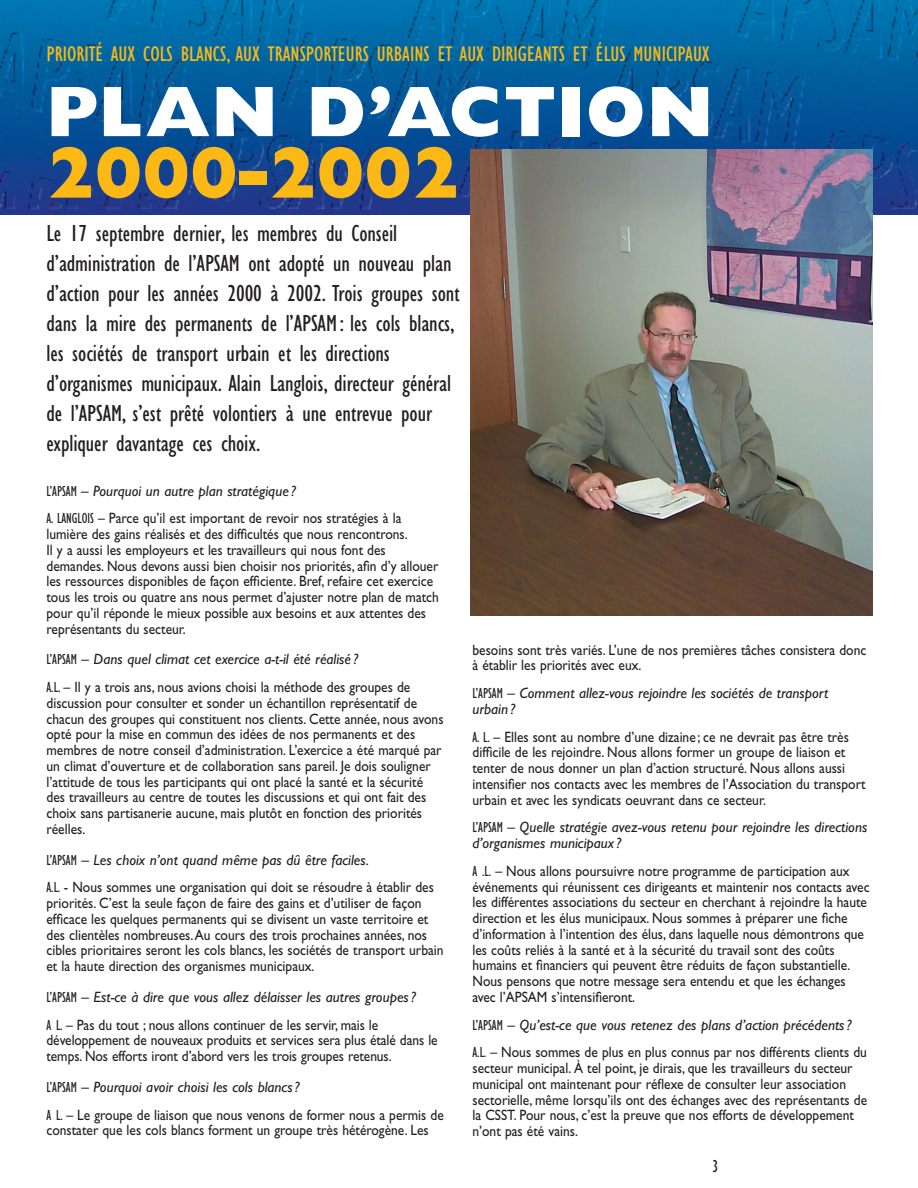
<style>
.page{position:relative;width:918px;height:1188px;background:#fff}
.page>*{position:absolute;margin:0;border:0;box-sizing:border-box;transform-origin:0 0}
.t1{font:800 73.5px "Gill Sans";letter-spacing:-.015em;color:#fcb814}
.t2{font:800 72px "Gill Sans";letter-spacing:.015em;color:#fff}
.t3{font:condensed 24px/30px "Gill Sans";letter-spacing:-.005em;color:#231f20}
.t4{font:condensed 21.9px "Gill Sans";color:#fcb814}
.t5{font:condensed 18px "Gill Sans";color:#231f20;scale:.9 1}
.t6{font:15px/15.8px "Gill Sans";color:#231f20;scale:.9 1}
.t7{font:italic 15px/15.8px "Gill Sans";color:#231f20}
.s1{font-stretch:condensed}
.s2{font-style:italic}
.s3{font-style:normal;font-stretch:condensed}
.s4{font-style:normal}
</style>
<div class="page">
<img style="left:0;top:0;width:918px;height:214px">
<img style="left:470px;top:150px;width:403px;height:466px">
<h3 class="t4" style="left:46px;top:46px;width:665px">PRIORITÉ AUX COLS BLANCS, AUX TRANSPORTEURS URBAINS ET AUX DIRIGEANTS ET ÉLUS MUNICIPAUX</h3>
<h2 class="t2" style="left:46px;top:87px;width:669px">PLAN D’ACTION</h2>
<h1 class="t1" style="left:46px;top:148px;width:415px">2000-2002</h1>
<p class="t3" style="left:46px;top:221px;width:415px">Le 17 septembre dernier, les membres du Conseil d’administration de l’APSAM ont adopté un nouveau plan d’action pour les années 2000 à 2002. Trois groupes sont dans la mire des permanents de l’APSAM: les cols blancs, les sociétés de transport urbain et les directions d’organismes municipaux. Alain Langlois, directeur général de l’APSAM, s’est prêté volontiers à une entrevue pour expliquer davantage ces choix.</p>
<p class="t6" style="left:46px;top:478px;width:396px;line-height:27.8px"><span class="s1">L’APSAM</span> <span class="s2">– Pourquoi un autre plan stratégique?<br></span><span class="s1">A. LANGLOIS</span> – Parce qu’il est important de revoir nos stratégies à la</p>
<p class="t6" style="left:46px;top:528px;width:438px">lumière des gains réalisés et des difficultés que nous rencontrons.<br>Il y a aussi les employeurs et les travailleurs qui nous font des demandes. Nous devons aussi bien choisir nos priorités, afin d’y allouer les ressources disponibles de façon efficiente. Bref, refaire cet exercice tous les trois ou quatre ans nous permet d’ajuster notre plan de match pour qu’il réponde le mieux possible aux besoins et aux attentes des représentants du secteur.</p>
<p class="t6" style="left:46px;top:647px;width:406px;line-height:27.8px"><span class="s1">L’APSAM</span> <span class="s2">– Dans quel climat cet exercice a-t-il été réalisé?<br></span><span class="s1">A.L</span>. – Il y a trois ans, nous avions choisi la méthode des groupes de</p>
<p class="t6" style="left:46px;top:697px;width:443px">discussion pour consulter et sonder un échantillon représentatif de chacun des groupes qui constituent nos clients. Cette année, nous avons opté pour la mise en commun des idées de nos permanents et des membres de notre conseil d’administration. L’exercice a été marqué par un climat d’ouverture et de collaboration sans pareil. Je dois souligner l’attitude de tous les participants qui ont placé la santé et la sécurité des travailleurs au centre de toutes les discussions et qui ont fait des choix sans partisanerie aucune, mais plutôt en fonction des priorités réelles.</p>
<p class="t6" style="left:46px;top:847px;width:432px;line-height:27.8px"><span class="s1">L’APSAM</span> <span class="s2">– Les choix n’ont quand même pas dû être faciles.<br></span><span class="s1">A.L.</span> - Nous sommes une organisation qui doit se résoudre à établir des</p>
<p class="t6" style="left:46px;top:897px;width:443px">priorités. C’est la seule façon de faire des gains et d’utiliser de façon efficace les quelques permanents qui se divisent un vaste territoire et des clientèles nombreuses.Au cours des trois prochaines années, nos cibles prioritaires seront les cols blancs, les sociétés de transport urbain et la haute direction des organismes municipaux.</p>
<p class="t7" style="left:46px;top:985px;width:371px;line-height:27.8px"><span class="s3">L’APSAM</span> – Est-ce à dire que vous allez délaisser les autres groupes?<br><span class="s3">A L.</span> <span class="s4">– Pas du tout ; nous allons continuer de les servir, mais le</span></p>
<p class="t6" style="left:46px;top:1034px;width:436px">développement de nouveaux produits et services sera plus étalé dans le temps. Nos efforts iront d’abord vers les trois groupes retenus.</p>
<p class="t6" style="left:46px;top:1075px;width:443px;line-height:27.8px"><span class="s1">L’APSAM</span> <span class="s2">– Pourquoi avoir choisi les cols blancs?<br></span><span class="s1">A L.</span> – Le groupe de liaison que nous venons de former nous a permis de</p>
<p class="t6" style="left:46px;top:1124px;width:426px">constater que les cols blancs forment un groupe très hétérogène. Les</p>
<p class="t6" style="left:473px;top:643px;width:439px">besoins sont très variés. L’une de nos premières tâches consistera donc à établir les priorités avec eux.</p>
<p class="t7" style="left:472px;top:687px;width:358px"><span class="s3">L’APSAM</span> – Comment allez-vous rejoindre les sociétés de transport urbain?</p>
<p class="t6" style="left:472px;top:730px;width:439px"><span class="s1">A. L.</span> – Elles sont au nombre d’une dizaine; ce ne devrait pas être très difficile de les rejoindre. Nous allons former un groupe de liaison et tenter de nous donner un plan d’action structuré. Nous allons aussi intensifier nos contacts avec les membres de l’Association du transport urbain et avec les syndicats oeuvrant dans ce secteur.</p>
<p class="t7" style="left:472px;top:821px;width:396px"><span class="s3">L’APSAM</span> – Quelle stratégie avez-vous retenu pour rejoindre les directions d’organismes municipaux?</p>
<p class="t6" style="left:472px;top:865px;width:443px"><span class="s1">A .L.</span> – Nous allons poursuivre notre programme de participation aux événements qui réunissent ces dirigeants et maintenir nos contacts avec les différentes associations du secteur en cherchant à rejoindre la haute direction et les élus municipaux. Nous sommes à préparer une fiche d’information à l’intention des élus, dans laquelle nous démontrons que les coûts reliés à la santé et à la sécurité du travail sont des coûts humains et financiers qui peuvent être réduits de façon substantielle.<br>Nous pensons que notre message sera entendu et que les échanges avec l’APSAM s’intensifieront.</p>
<p class="t6" style="left:472px;top:1012px;width:440px;line-height:27.8px"><span class="s1">L’APSAM</span> <span class="s2">– Qu’est-ce que vous retenez des plans d’action précédents?<br></span><span class="s1">A.L.</span> – Nous sommes de plus en plus connus par nos différents clients du</p>
<p class="t6" style="left:472px;top:1062px;width:440px">secteur municipal. À tel point, je dirais, que les travailleurs du secteur municipal ont maintenant pour réflexe de consulter leur association sectorielle, même lorsqu’ils ont des échanges avec des représentants de la CSST. Pour nous, c’est la preuve que nos efforts de développement n’ont pas été vains.</p>
<p class="t5" style="left:713px;top:1159px;width:8px">3</p>
</div>
